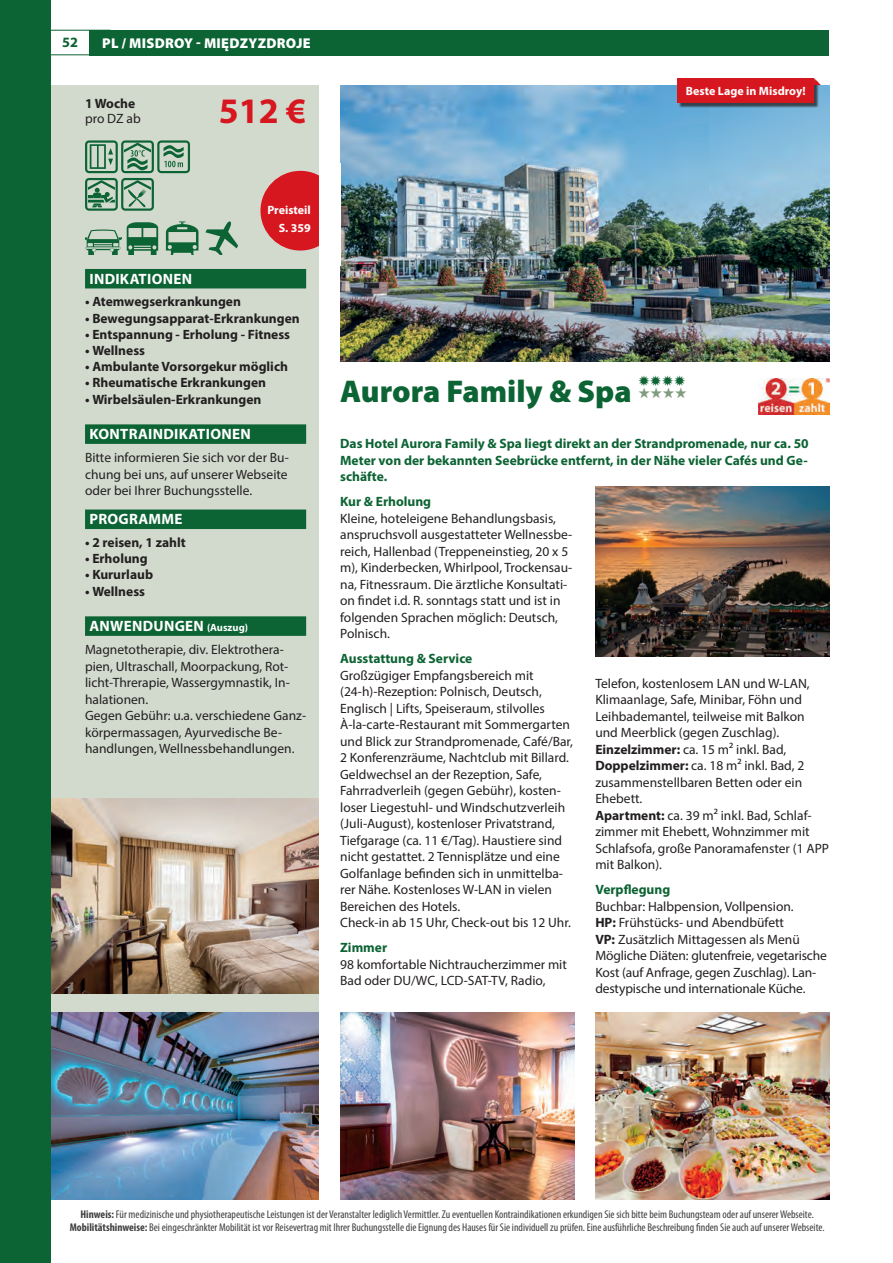
<style>
.page{position:relative;width:893px;height:1263px;background:#fff}
.page>*{position:absolute;margin:0;border:0;box-sizing:border-box;transform-origin:0 0}
.t1{font:700 36px "Myriad Pro";color:#d7171f}
.t2{font:900 31.5px "Myriad Pro";color:#0c6333}
.t3{font:700 15px "Myriad Pro";letter-spacing:.02em;color:#fff}
.t4{font:15px "Zapf Dingbats Std";color:#0c6333}
.t5{font:15px "Zapf Dingbats Std";color:#809b7e}
.t6{font:900 14.25px "Myriad Pro";letter-spacing:.02em;color:#fff}
.t7{font:700 14.25px "Myriad Pro";color:#0c6333}
.t8{font:13.5px/16.5px "Myriad Pro";color:#231f20}
.t9{font:700 13.5px "Myriad Pro";color:#231f20}
.t10{font:700 13.5px/16.5px "Myriad Pro";color:#0c6333;text-align:justify}
.t11{font:700 12px/17.5px "Myriad Pro";color:#fff;text-align:right}
.t12{font:condensed 11.25px/13.5px "Myriad Pro";color:#3e3e3f;text-align:center}
.s1{font-size:10.5px}
.s2{font-weight:700}
</style>
<div class="page">
<hr style="left:0;top:30px;width:111px;height:1px;background:#0c6333">
<hr style="left:0;top:54px;width:111px;height:1px;background:#0c6333">
<div style="left:89px;top:30px;width:740px;height:25px;background:#0c6333"></div>
<div style="left:0;top:85px;width:319px;height:1114px;background:#d2dace"></div>
<img style="left:340px;top:85px;width:489px;height:276px">
<div style="left:678px;top:79px;width:141px;height:29px;background:#231f20;opacity:.75"></div>
<div style="left:677px;top:78px;width:137px;height:25px;background:#d7171f"></div>
<svg style="left:814px;top:78px;width:7px;height:7px"></svg>
<img style="left:759px;top:378px;width:70px;height:36px">
<img style="left:51px;top:798px;width:268px;height:195px">
<img style="left:51px;top:1013px;width:268px;height:186px">
<img style="left:340px;top:1013px;width:234px;height:186px">
<img style="left:595px;top:1013px;width:234px;height:186px">
<img style="left:595px;top:486px;width:234px;height:170px">
<div style="left:0;top:0;width:51px;height:1263px;background:#0c6333"></div>
<div style="left:85px;top:269px;width:221px;height:19px;background:#0c6333"></div>
<div style="left:85px;top:424px;width:221px;height:20px;background:#0c6333"></div>
<div style="left:85px;top:509px;width:221px;height:20px;background:#0c6333"></div>
<div style="left:85px;top:616px;width:221px;height:20px;background:#0c6333"></div>
<svg style="left:85px;top:140px;width:105px;height:69px"></svg>
<svg style="left:109px;top:166px;width:57px;height:43px"></svg>
<svg style="left:85px;top:209px;width:26px;height:46px"></svg>
<svg style="left:111px;top:209px;width:40px;height:46px"></svg>
<svg style="left:151px;top:209px;width:39px;height:46px"></svg>
<svg style="left:190px;top:221px;width:48px;height:34px"></svg>
<div style="left:260px;top:171px;width:80px;height:80px;background:#d7171f;border-radius:50%"></div>
<div style="left:319px;top:164px;width:21px;height:102px;background:#fff"></div>
<p class="t7" style="left:62px;top:33px;width:17px">52</p>
<p class="t6" style="left:102px;top:34px;width:210px">PL / MISDROY - MIĘDZYZDROJE</p>
<p class="t9" style="left:85px;top:95px;width:52px">1 Woche</p>
<p class="t8" style="left:85px;top:110px;width:57px">pro DZ ab</p>
<h1 class="t1" style="left:219px;top:87px;width:89px">512 €</h1>
<p class="t11" style="left:686px;top:81px;width:121px">Beste Lage in Misdroy!</p>
<p class="t11" style="left:267px;top:201px;width:45px">Preisteil<br>S. 359</p>
<p class="t3" style="left:89px;top:269px;width:104px">INDIKATIONEN</p>
<p class="t9" style="left:85px;top:293px;width:157px">• Atemwegserkrankungen</p>
<p class="t9" style="left:85px;top:309px;width:216px">• Bewegungsapparat-Erkrankungen</p>
<p class="t9" style="left:85px;top:325px;width:207px">• Entspannung - Erholung - Fitness</p>
<p class="t9" style="left:85px;top:342px;width:62px">• Wellness</p>
<p class="t9" style="left:85px;top:358px;width:204px">• Ambulante Vorsorgekur möglich</p>
<p class="t9" style="left:85px;top:374px;width:183px">• Rheumatische Erkrankungen</p>
<p class="t9" style="left:85px;top:390px;width:178px">• Wirbelsäulen-Erkrankungen</p>
<p class="t3" style="left:89px;top:424px;width:163px">KONTRAINDIKATIONEN</p>
<p class="t8" style="left:85px;top:449px;width:205px;text-align:justify">Bitte informieren Sie sich vor der Bu&shy;chung bei uns, auf unserer Webseite oder bei Ihrer Buchungsstelle.</p>
<p class="t3" style="left:89px;top:510px;width:95px">PROGRAMME</p>
<p class="t9" style="left:85px;top:534px;width:102px">• 2 reisen, 1 zahlt</p>
<p class="t9" style="left:85px;top:550px;width:64px">• Erholung</p>
<p class="t9" style="left:85px;top:566px;width:70px">• Kururlaub</p>
<p class="t9" style="left:85px;top:582px;width:62px">• Wellness</p>
<p class="t3" style="left:89px;top:616px;width:160px">ANWENDUNGEN <span class="s1">(Auszug)</span></p>
<p class="t8" style="left:85px;top:641px;width:223px">Magnetotherapie, div. Elektrothera&shy;pien, Ultraschall, Moorpackung, Rot&shy;licht-Threrapie, Wassergymnastik, In&shy;halationen.<br>Gegen Gebühr: u.a. verschiedene Ganz&shy;körpermassagen, Ayurvedische Be&shy;handlungen, Wellnessbehandlungen.</p>
<h2 class="t2" style="left:340px;top:370px;width:293px">Aurora Family &amp; Spa</h2>
<p class="t4" style="left:638px;top:373px;width:49px">✹✹✹✹</p>
<p class="t10" style="left:340px;top:435px;width:470px">Das Hotel Aurora Family &amp; Spa liegt direkt an der Strandpromenade, nur ca. 50<br>Meter von der bekannten Seebrücke entfernt, in der Nähe vieler Cafés und Ge&shy;schäfte.</p>
<p class="t10" style="left:340px;top:493px;width:93px">Kur &amp; Erholung</p>
<p class="t8" style="left:340px;top:510px;width:234px">Kleine, hoteleigene Behandlungsbasis, anspruchsvoll ausgestatteter Wellnessbe&shy;reich, Hallenbad (Treppeneinstieg, 20 x 5 m), Kinderbecken, Whirlpool, Trockensau&shy;na, Fitnessraum. Die ärztliche Konsultati&shy;on findet i.d. R. sonntags statt und ist in folgenden Sprachen möglich: Deutsch, Polnisch.</p>
<p class="t10" style="left:340px;top:650px;width:134px">Ausstattung &amp; Service</p>
<p class="t8" style="left:340px;top:667px;width:234px">Großzügiger Empfangsbereich mit (24-h)-Rezeption: Polnisch, Deutsch, Englisch | Lifts, Speiseraum, stilvolles À-la-carte-Restaurant mit Sommergarten und Blick zur Strandpromenade, Café/Bar, 2 Konferenzräume, Nachtclub mit Billard.<br>Geldwechsel an der Rezeption, Safe, Fahrradverleih (gegen Gebühr), kosten&shy;loser Liegestuhl- und Windschutzverleih (Juli-August), kostenloser Privatstrand, Tiefgarage (ca. 11 €/Tag). Haustiere sind nicht gestattet. 2 Tennisplätze und eine Golfanlage befinden sich in unmittelba&shy;rer Nähe. Kostenloses W-LAN in vielen Bereichen des Hotels.<br>Check-in ab 15 Uhr, Check-out bis 12 Uhr.</p>
<p class="t10" style="left:340px;top:939px;width:48px">Zimmer</p>
<p class="t8" style="left:340px;top:956px;width:228px">98 komfortable Nichtraucherzimmer mit<br>Bad oder DU/WC, LCD-SAT-TV, Radio,</p>
<p class="t5" style="left:638px;top:385px;width:50px">★★★★</p>
<p class="t8" style="left:595px;top:675px;width:235px">Telefon, kostenlosem LAN und W-LAN,<br>Klimaanlage, Safe, Minibar, Föhn und<br>Leihbademantel, teilweise mit Balkon und Meerblick (gegen Zuschlag).<br><span class="s2">Einzelzimmer:</span> ca. 15 m² inkl. Bad,<br><span class="s2">Doppelzimmer:</span> ca. 18 m² inkl. Bad, 2 zusammenstellbaren Betten oder ein<br>Ehebett.<br><span class="s2">Apartment:</span> ca. 39 m² inkl. Bad, Schlaf&shy;zimmer mit Ehebett, Wohnzimmer mit<br>Schlafsofa, große Panoramafenster (1 APP mit Balkon).</p>
<p class="t10" style="left:595px;top:881px;width:76px">Verpflegung</p>
<p class="t8" style="left:595px;top:898px;width:233px">Buchbar: Halbpension, Vollpension.<br><span class="s2">HP:</span> Frühstücks- und Abendbüfett<br><span class="s2">VP:</span> Zusätzlich Mittagessen als Menü Mögliche Diäten: glutenfreie, vegetarische Kost (auf Anfrage, gegen Zuschlag). Lan&shy;destypische und internationale Küche.</p>
<p class="t12" style="left:70px;top:1207px;width:756px"><span class="s2">Hinweis:</span> Für medizinische und physiotherapeutische Leistungen ist der Veranstalter lediglich Vermittler. Zu eventuellen Kontraindikationen erkundigen Sie sich bitte beim Buchungsteam oder auf unserer Webseite.<br><span class="s2">Mobilitätshinweise:</span> Bei eingeschränkter Mobilität ist vor Reisevertrag mit Ihrer Buchungsstelle die Eignung des Hauses für Sie individuell zu prüfen. Eine ausführliche Beschreibung finden Sie auch auf unserer Webseite.</p>
</div>
